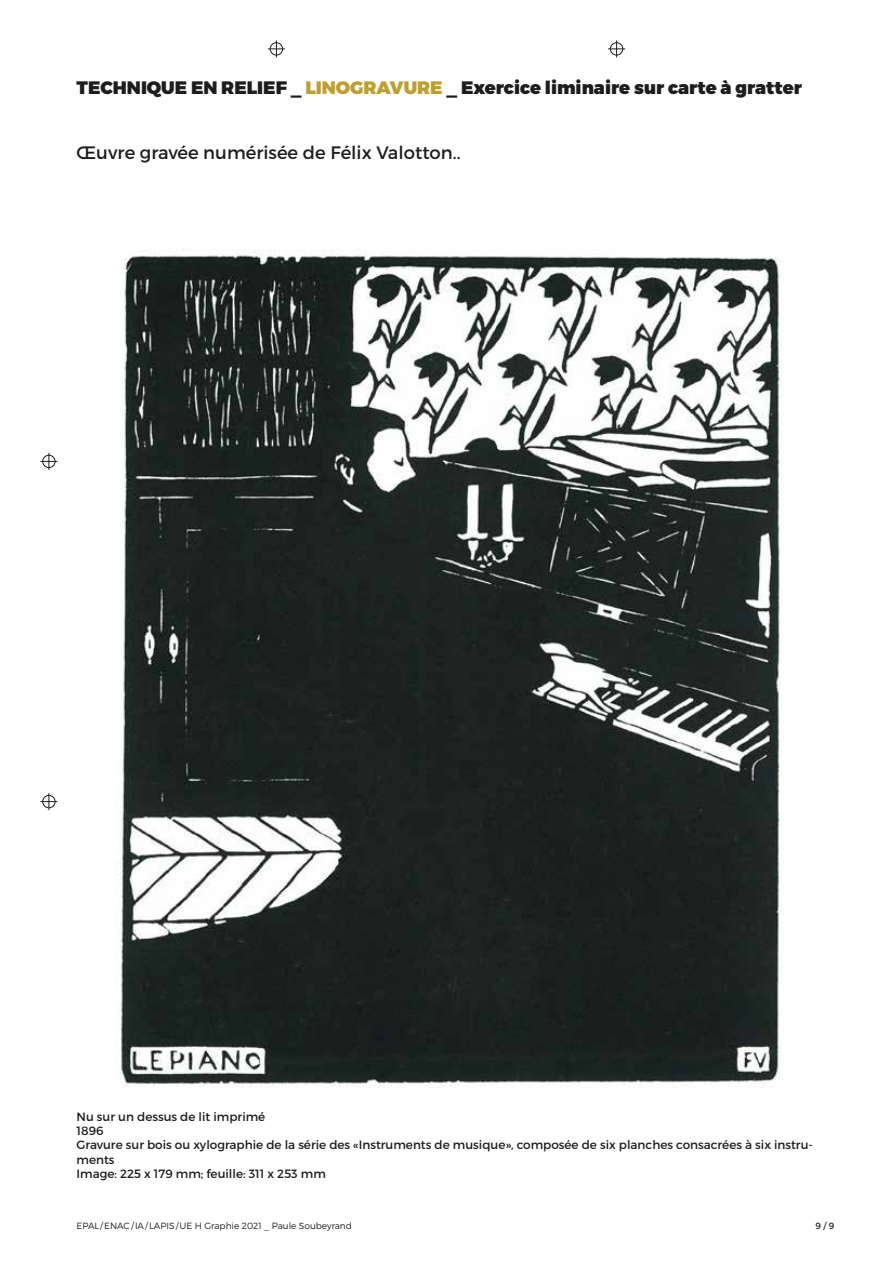
<style>
.page{position:relative;width:893px;height:1263px;background:#fff}
.page>*{position:absolute;margin:0;border:0;box-sizing:border-box;transform-origin:0 0}
.t1{font:900 18px "Montserrat";color:#1d1d1b}
.t2{font:18px "Montserrat";color:#1d1d1b}
.t3{font:12px/14.4px "Montserrat";color:#1d1d1b}
.t4{font:300 9px "Montserrat";color:#1d1d1b}
.t5{font:9px "Montserrat";color:#1d1d1b}
.s1{color:#bf9f2f}
</style>
<div class="page">
<img style="left:116px;top:249px;width:666px;height:839px">
<svg style="left:40px;top:453px;width:17px;height:17px"></svg>
<div style="left:43px;top:455px;width:12px;height:13px;border:1px solid #1d1d1b;border-radius:50%"></div>
<svg style="left:40px;top:793px;width:17px;height:17px"></svg>
<div style="left:43px;top:795px;width:12px;height:13px;border:1px solid #1d1d1b;border-radius:50%"></div>
<svg style="left:268px;top:40px;width:17px;height:17px"></svg>
<div style="left:270px;top:43px;width:13px;height:12px;border:1px solid #1d1d1b;border-radius:50%"></div>
<svg style="left:608px;top:40px;width:17px;height:17px"></svg>
<div style="left:610px;top:43px;width:13px;height:12px;border:1px solid #1d1d1b;border-radius:50%"></div>
<h1 class="t1" style="left:77px;top:76px;width:727px">TECHNIQUE EN RELIEF _ <span class="s1">LINOGRAVURE</span> _ Exercice liminaire sur carte à gratter</h1>
<h1 class="t2" style="left:77px;top:141px;width:386px">Œuvre gravée numérisée de Félix Valotton..</h1>
<p class="t3" style="left:77px;top:1109px;width:738px">Nu sur un dessus de lit imprimé<br>1896<br>Gravure sur bois ou xylographie de la série des «Instruments de musique», composée de six planches consacrées à six instru&shy;ments<br>Image: 225 x 179 mm; feuille: 311 x 253 mm</p>
<p class="t4" style="left:77px;top:1221px;width:277px">EPAL/ENAC/IA/LAPIS/UE H Graphie 2021 _ Paule Soubeyrand</p>
<p class="t5" style="left:816px;top:1220px;width:20px">9 / 9</p>
</div>
